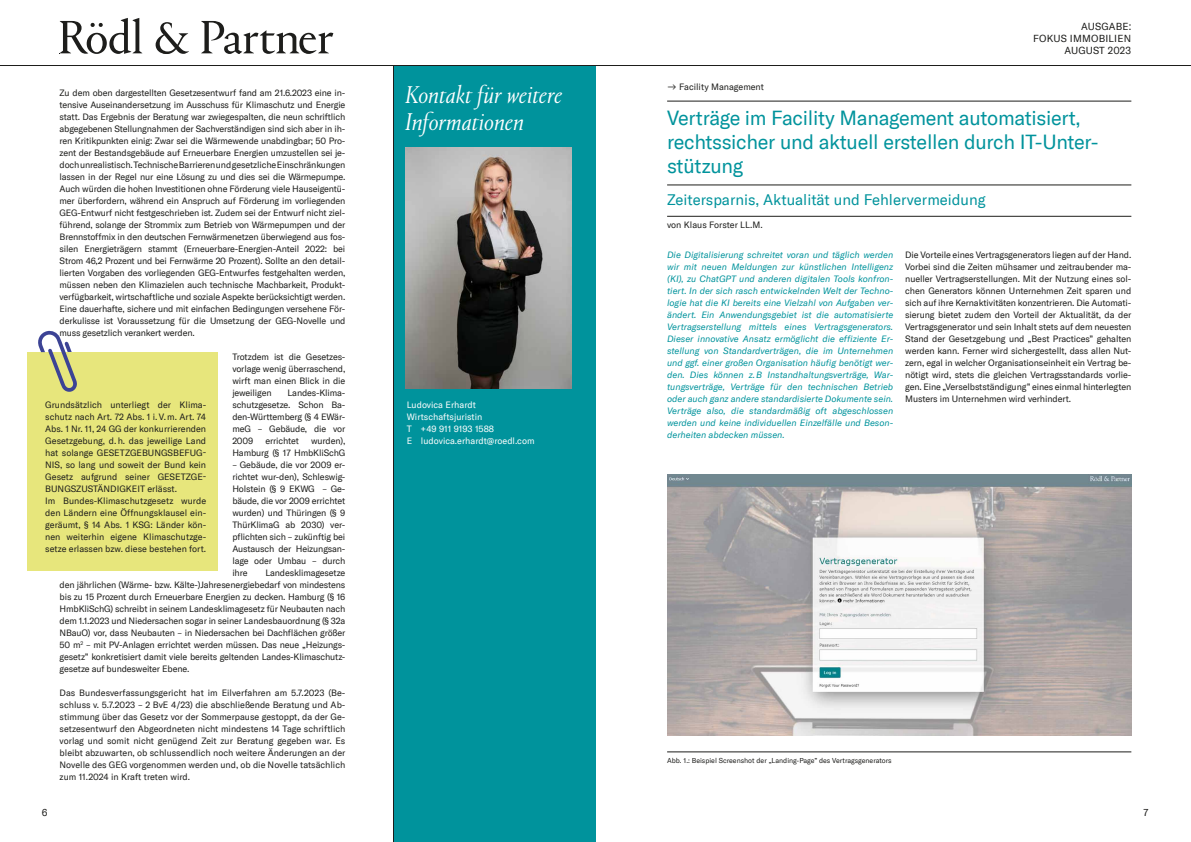
<style>
.page{position:relative;width:1191px;height:842px;background:#fff}
.page>*{position:absolute;margin:0;border:0;box-sizing:border-box;transform-origin:0 0}
.t1{font:italic 300 25px/27px "Portrait TT";color:#fff}
.t2{font:20px/24px "GT America";letter-spacing:-.015em;color:#00939c}
.t3{font:15px "GT America";color:#00939c}
.t4{font:10px/12px "GT America";letter-spacing:.02em;color:#1d1d1b;text-align:right}
.t5{font:9px/12px "GT America";letter-spacing:-.005em;color:#1d1d1b;text-align:justify}
.t6{font:italic 9px/12px "GT America";color:#00939c;text-align:justify}
.t7{font:9px/12px "GT America";color:#fff}
.t8{font:7px "GT America";color:#1d1d1b}
</style>
<div class="page">
<hr style="left:0;top:65px;width:1191px;height:1px;background:#1d1d1b">
<svg style="left:60px;top:18px;width:273px;height:36px"></svg>
<div style="left:394px;top:66px;width:201px;height:776px;background:#00939c"></div>
<hr style="left:393px;top:66px;width:1px;height:776px;background:#1d1d1b">
<img style="left:405px;top:147px;width:166px;height:241px">
<div style="left:28px;top:352px;width:190px;height:219px;background:#e7e67c"></div>
<svg style="left:38px;top:330px;width:39px;height:62px"></svg>
<hr style="left:667px;top:101px;width:464px;height:1px;background:#1d1d1b">
<hr style="left:667px;top:185px;width:464px;height:1px;background:#1d1d1b">
<hr style="left:667px;top:216px;width:464px;height:1px;background:#1d1d1b">
<img style="left:667px;top:474px;width:464px;height:261px">
<hr style="left:667px;top:751px;width:464px;height:1px;background:#1d1d1b">
<p class="t5" style="left:60px;top:87px;width:287px">Zu dem oben dargestellten Gesetzesentwurf fand am 21.6.2023 eine in&shy;tensive Auseinandersetzung im Ausschuss für Klimaschutz und Energie statt. Das Ergebnis der Beratung war zwiegespalten, die neun schriftlich abgegebenen Stellungnahmen der Sachverständigen sind sich aber in ih&shy;ren Kritikpunkten einig: Zwar sei die Wärmewende unabdingbar; 50 Pro&shy;zent der Bestandsgebäude auf Erneuerbare Energien umzustellen sei je&shy;doch unrealistisch. Technische Barrieren und gesetzliche Einschränkungen lassen in der Regel nur eine Lösung zu und dies sei die Wärmepumpe.<br>Auch würden die hohen Investitionen ohne Förderung viele Hauseigentü&shy;mer überfordern, während ein Anspruch auf Förderung im vorliegenden GEG-Entwurf nicht festgeschrieben ist. Zudem sei der Entwurf nicht ziel&shy;führend, solange der Strommix zum Betrieb von Wärmepumpen und der Brennstoffmix in den deutschen Fernwärmenetzen überwiegend aus fos&shy;silen Energieträgern stammt (Erneuerbare-Energien-Anteil 2022: bei Strom 46,2 Prozent und bei Fernwärme 20 Prozent). Sollte an den detail&shy;lierten Vorgaben des vorliegenden GEG-Entwurfes festgehalten werden, müssen neben den Klimazielen auch technische Machbarkeit, Produkt&shy;verfügbarkeit, wirtschaftliche und soziale Aspekte berücksichtigt werden.<br>Eine dauerhafte, sichere und mit einfachen Bedingungen versehene För&shy;derkulisse ist Voraussetzung für die Umsetzung der GEG-Novelle und muss gesetzlich verankert werden.</p>
<p class="t5" style="left:232px;top:351px;width:114px">Trotzdem ist die Gesetzes&shy;vorlage wenig überraschend, wirft man einen Blick in die jeweiligen</p>
<p class="t5" style="left:232px;top:387px;width:114px;text-indent:55px">Landes-Klima&shy;schutzgesetze. Schon Ba&shy;den-Württemberg (§ 4 EWär&shy;meG – Gebäude, die vor 2009</p>
<p class="t5" style="left:45px;top:399px;width:162px;text-align:left">Grundsätzlich unterliegt der Klima&shy;schutz nach Art. 72 Abs. 1 i. V. m. Art. 74<br>Abs. 1 Nr. 11, 24 GG der konkurrierenden Gesetzgebung, d. h. das jeweilige Land hat solange GESETZGEBUNGSBEFUG-NIS, so lang und soweit der Bund kein Gesetz aufgrund seiner GESETZGE-BUNGSZUSTÄNDIGKEIT erlässt.<br>Im Bundes-Klimaschutzgesetz wurde den Ländern eine Öffnungsklausel ein&shy;geräumt, § 14 Abs. 1 KSG: Länder kön&shy;nen weiterhin eigene Klimaschutzge&shy;setze erlassen bzw. diese bestehen fort.</p>
<p class="t5" style="left:232px;top:435px;width:114px;text-align:right">wurden),<br>Hamburg (§ 17 HmbKliSchG</p>
<p class="t5" style="left:232px;top:459px;width:114px">– Gebäude, die vor 2009 er&shy;richtet wur-den), Schleswig-Holstein (§ 9 EKWG – Ge&shy;bäude, die vor 2009 errichtet wurden) und Thüringen (§ 9<br>ThürKlimaG ab 2030) ver&shy;pflichten sich – zukünftig bei Austausch der Heizungsan&shy;lage oder Umbau – durch ihre</p>
<p class="t5" style="left:265px;top:435px;width:35px">errichtet</p>
<p class="t5" style="left:60px;top:567px;width:287px;text-indent:206px">Landesklimagesetze den jährlichen (Wärme- bzw. Kälte-)Jahresenergiebedarf von mindestens bis zu 15 Prozent durch Erneuerbare Energien zu decken. Hamburg (§ 16<br>HmbKliSchG) schreibt in seinem Landesklimagesetz für Neubauten nach dem 1.1.2023 und Niedersachen sogar in seiner Landesbauordnung (§ 32a NBauO) vor, dass Neubauten – in Niedersachen bei Dachflächen größer 50 m<sup>2</sup> – mit PV-Anlagen errichtet werden müssen. Das neue „Heizungs&shy;gesetz” konkretisiert damit viele bereits geltenden Landes-Klimaschutz&shy;gesetze auf bundesweiter Ebene.</p>
<p class="t5" style="left:60px;top:687px;width:287px">Das Bundesverfassungsgericht hat im Eilverfahren am 5.7.2023 (Be&shy;schluss v. 5.7.2023 – 2 BvE 4/23) die abschließende Beratung und Ab&shy;stimmung über das Gesetz vor der Sommerpause gestoppt, da der Ge&shy;setzesentwurf den Abgeordneten nicht mindestens 14 Tage schriftlich vorlag und somit nicht genügend Zeit zur Beratung gegeben war. Es bleibt abzuwarten, ob schlussendlich noch weitere Änderungen an der Novelle des GEG vorgenommen werden und, ob die Novelle tatsächlich zum 11.2024 in Kraft treten wird.</p>
<h1 class="t1" style="left:405px;top:81px;width:159px">Kontakt für weitere<br>Informationen</h1>
<p class="t7" style="left:407px;top:399px;width:129px">Ludovica Erhardt<br>Wirtschaftsjuristin<br>T +49 911 9193 1588<br>E ludovica.erhardt@roedl.com</p>
<p class="t4" style="left:1033px;top:20px;width:100px">AUSGABE:<br>FOKUS IMMOBILIEN<br>AUGUST 2023</p>
<p class="t5" style="left:667px;top:81px;width:98px">ʸ Facility Management</p>
<h2 class="t2" style="left:667px;top:106px;width:433px">Verträge im Facility Management automatisiert, rechtssicher und aktuell erstellen durch IT-Unter&shy;stützung</h2>
<h3 class="t3" style="left:667px;top:191px;width:320px">Zeitersparnis, Aktualität und Fehlervermeidung</h3>
<p class="t5" style="left:667px;top:219px;width:97px">von Klaus Forster LL.M.</p>
<p class="t6" style="left:667px;top:249px;width:228px">Die Digitalisierung schreitet voran und täglich werden wir mit neuen Meldungen zur künstlichen Intelligenz (KI), zu ChatGPT und anderen digitalen Tools konfron&shy;tiert. In der sich rasch entwickelnden Welt der Techno&shy;logie hat die KI bereits eine Vielzahl von Aufgaben ver&shy;ändert. Ein Anwendungsgebiet ist die automatisierte Vertragserstellung mittels eines Vertragsgenerators.<br>Dieser innovative Ansatz ermöglicht die effiziente Er&shy;stellung von Standardverträgen, die im Unternehmen und ggf. einer großen Organisation häufig benötigt wer&shy;den. Dies können z. B Instandhaltungsverträge, War&shy;tungsverträge, Verträge für den technischen Betrieb oder auch ganz andere standardisierte Dokumente sein.<br>Verträge also, die standardmäßig oft abgeschlossen werden und keine individuellen Einzelfälle und Beson&shy;derheiten abdecken müssen.</p>
<p class="t5" style="left:905px;top:249px;width:228px">Die Vorteile eines Vertragsgenerators liegen auf der Hand.<br>Vorbei sind die Zeiten mühsamer und zeitraubender ma&shy;nueller Vertragserstellungen. Mit der Nutzung eines sol&shy;chen Generators können Unternehmen Zeit sparen und sich auf ihre Kernaktivitäten konzentrieren. Die Automati&shy;sierung bietet zudem den Vorteil der Aktualität, da der Vertragsgenerator und sein Inhalt stets auf dem neuesten Stand der Gesetzgebung und „Best Practices” gehalten werden kann. Ferner wird sichergestellt, dass allen Nut&shy;zern, egal in welcher Organisationseinheit ein Vertrag be&shy;nötigt wird, stets die gleichen Vertragsstandards vorlie&shy;gen. Eine „Verselbstständigung” eines einmal hinterlegten Musters im Unternehmen wird verhindert.</p>
<p class="t8" style="left:667px;top:756px;width:226px">Abb. 1.: Beispiel Screenshot der „Landing-Page” des Vertragsgenerators</p>
<p class="t4" style="left:42px;top:806px;width:7px">6</p>
<p class="t4" style="left:1143px;top:806px;width:6px">7</p>
</div>
